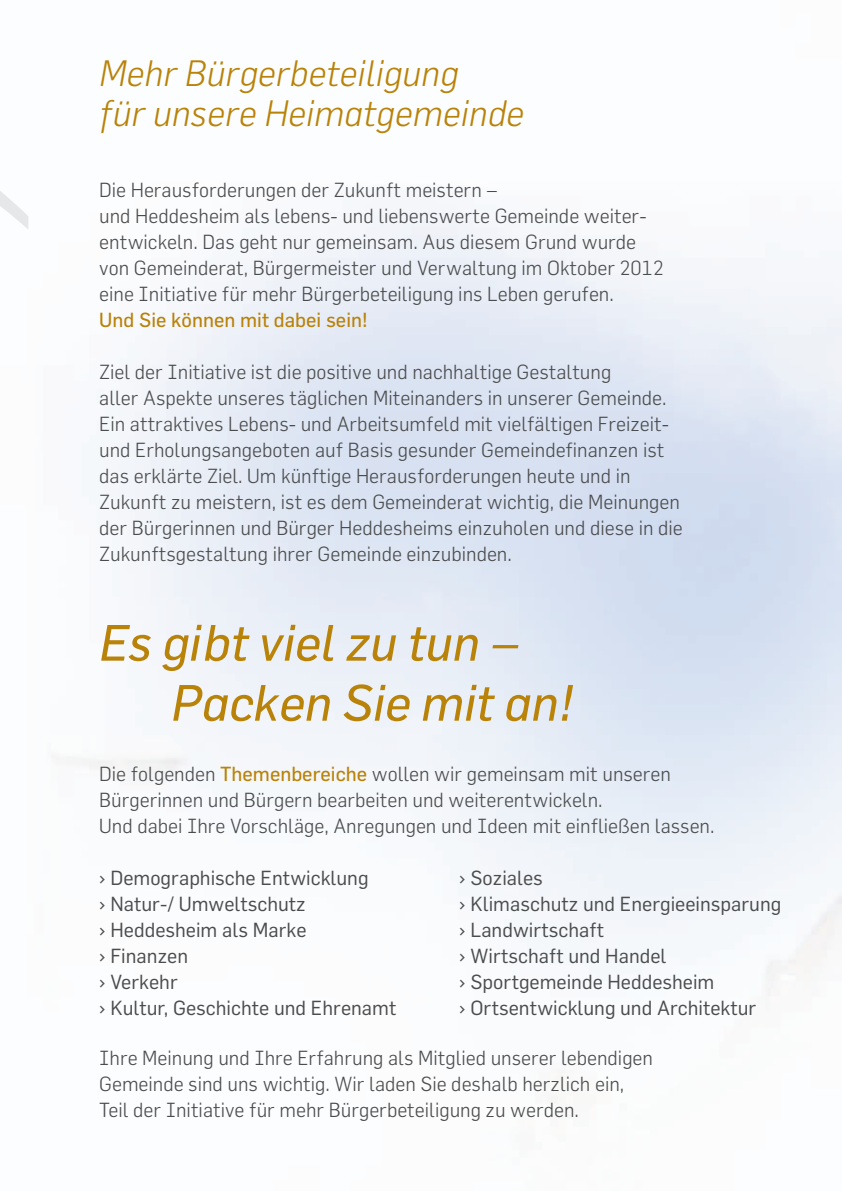
<style>
.page{position:relative;width:842px;height:1191px;background:#fff}
.page>*{position:absolute;margin:0;border:0;box-sizing:border-box;transform-origin:0 0}
.t1{font:italic 50px/60px "Flama";color:#b98208}
.t2{font:italic 300 36px/40px "Flama";color:#b98208}
.t3{font:300 20px/26px "Flama";color:#4b4c4d}
.t4{font:20px "Flama";color:#4b4c4d}
.t5{font:20px "Flama";color:#b98208}
.s1{font-weight:400;color:#b98208}
</style>
<div class="page">
<svg style="left:0;top:190px;width:28px;height:192px"></svg>
<h2 class="t2" style="left:99px;top:53px;width:426px">Mehr Bürgerbeteiligung<br>für unsere Heimatgemeinde</h2>
<p class="t3" style="left:99px;top:176px;width:566px">Die Herausforderungen der Zukunft meistern –<br>und Heddesheim als lebens- und liebenswerte Gemeinde weiter&shy;entwickeln. Das geht nur gemeinsam. Aus diesem Grund wurde von Gemeinderat, Bürgermeister und Verwaltung im Oktober 2012 eine Initiative für mehr Bürgerbeteiligung ins Leben gerufen.</p>
<p class="t5" style="left:99px;top:307px;width:270px">Und Sie können mit dabei sein!</p>
<p class="t3" style="left:99px;top:358px;width:585px">Ziel der Initiative ist die positive und nachhaltige Gestaltung<br>aller Aspekte unseres täglichen Miteinanders in unserer Gemeinde.<br>Ein attraktives Lebens- und Arbeitsumfeld mit vielfältigen Freizeit&shy;und Erholungsangeboten auf Basis gesunder Gemeindefinanzen ist das erklärte Ziel. Um künftige Herausforderungen heute und in Zukunft zu meistern, ist es dem Gemeinderat wichtig, die Meinungen der Bürgerinnen und Bürger Heddesheims einzuholen und diese in die Zukunftsgestaltung ihrer Gemeinde einzubinden.</p>
<h1 class="t1" style="left:171px;top:611px;width:403px;text-indent:-72px">Es gibt viel zu tun –<br>Packen Sie mit an!</h1>
<p class="t3" style="left:99px;top:760px;width:617px">Die folgenden <span class="s1">Themenbereiche</span> wollen wir gemeinsam mit unseren<br>Bürgerinnen und Bürgern bearbeiten und weiterentwickeln.<br>Und dabei Ihre Vorschläge, Anregungen und Ideen mit einfließen lassen.</p>
<p class="t4" style="left:99px;top:865px;width:271px">› Demographische Entwicklung</p>
<p class="t4" style="left:459px;top:865px;width:85px">› Soziales</p>
<p class="t4" style="left:99px;top:891px;width:208px">› Natur-/ Umweltschutz</p>
<p class="t4" style="left:459px;top:891px;width:324px">› Klimaschutz und Energieeinsparung</p>
<p class="t4" style="left:99px;top:917px;width:209px">› Heddesheim als Marke</p>
<p class="t4" style="left:459px;top:917px;width:146px">› Landwirtschaft</p>
<p class="t4" style="left:99px;top:943px;width:90px">› Finanzen</p>
<p class="t4" style="left:459px;top:943px;width:209px">› Wirtschaft und Handel</p>
<p class="t4" style="left:99px;top:969px;width:80px">› Verkehr</p>
<p class="t4" style="left:459px;top:969px;width:257px">› Sportgemeinde Heddesheim</p>
<p class="t4" style="left:99px;top:995px;width:299px">› Kultur, Geschichte und Ehrenamt</p>
<p class="t4" style="left:459px;top:995px;width:299px">› Ortsentwicklung und Architektur</p>
<p class="t3" style="left:99px;top:1044px;width:555px">Ihre Meinung und Ihre Erfahrung als Mitglied unserer lebendigen<br>Gemeinde sind uns wichtig. Wir laden Sie deshalb herzlich ein,<br>Teil der Initiative für mehr Bürgerbeteiligung zu werden.</p>
</div>
